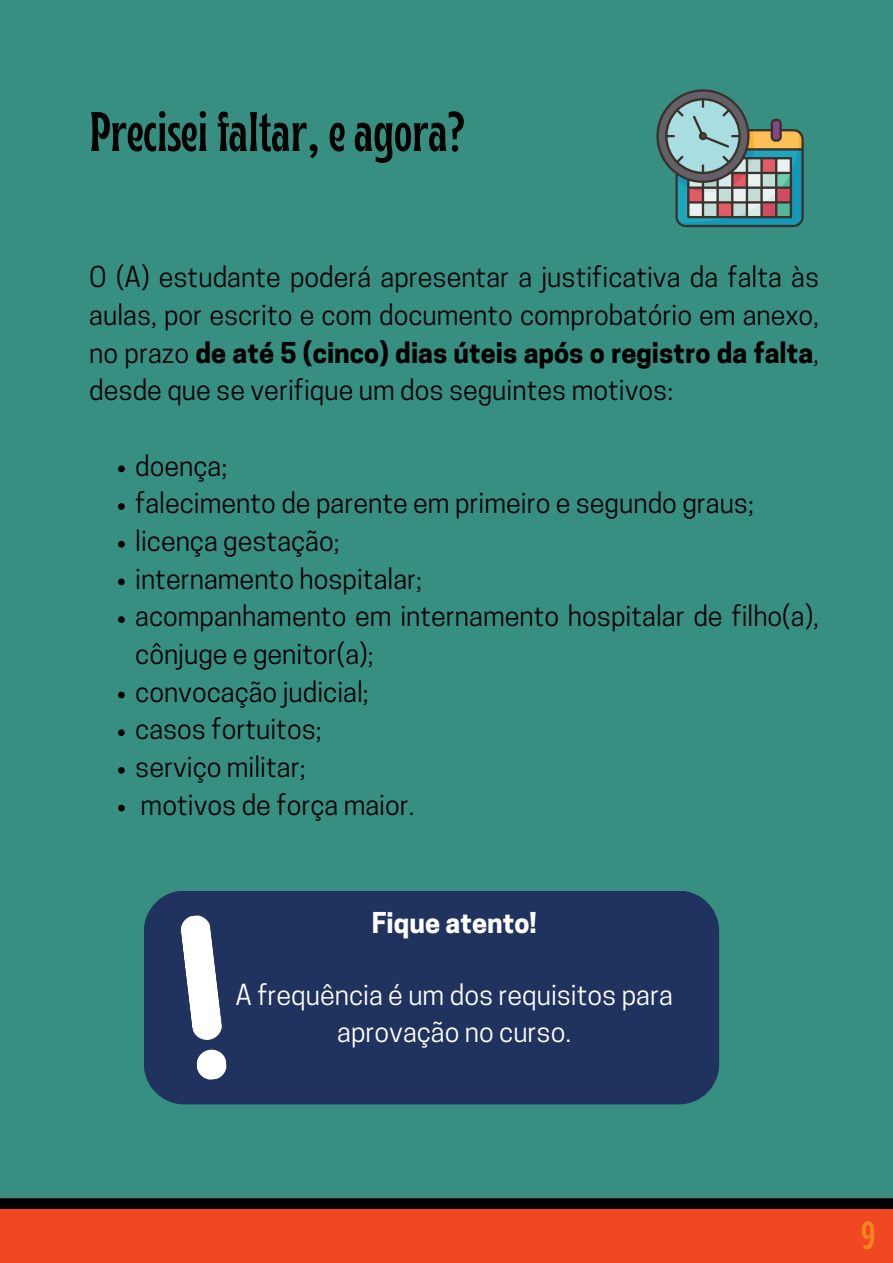
<style>
.page{position:relative;width:893px;height:1263px;background:#378f81}
.page>*{position:absolute;margin:0;border:0;box-sizing:border-box;transform-origin:0 0}
.t1{font:700 condensed 55.5px "Brice";color:#010101}
.t2{font:700 condensed 39.38px "Brice";color:#f6851f}
.t3{font:27px/37.7px "Cooper Hewitt";color:#010101;text-align:justify}
.t4{font:27px/37.7px "Cooper Hewitt";color:#fff;text-align:center}
.t5{font:700 27px "Cooper Hewitt";color:#fff}
.s1{font-weight:700}
</style>
<div class="page">
<svg style="left:0;top:1197px;width:893px;height:12px;background:#0c0d0e"></svg>
<div style="left:0;top:1209px;width:893px;height:54px;background:#ef4823"></div>
<svg style="left:118px;top:465px;width:7px;height:7px"></svg>
<svg style="left:118px;top:503px;width:7px;height:7px"></svg>
<svg style="left:118px;top:541px;width:7px;height:7px"></svg>
<svg style="left:118px;top:578px;width:7px;height:7px"></svg>
<svg style="left:118px;top:616px;width:7px;height:7px"></svg>
<svg style="left:118px;top:692px;width:7px;height:6px"></svg>
<svg style="left:118px;top:729px;width:7px;height:7px"></svg>
<svg style="left:118px;top:767px;width:7px;height:7px"></svg>
<svg style="left:118px;top:805px;width:7px;height:6px"></svg>
<div style="left:144px;top:891px;width:575px;height:213px;background:#20335f;border-radius:40px"></div>
<svg style="left:196px;top:1049px;width:31px;height:31px"></svg>
<svg style="left:181px;top:915px;width:41px;height:125px"></svg>
<svg style="left:656px;top:89px;width:148px;height:138px"></svg>
<p class="t1" style="left:89px;top:109px;width:376px">Precisei faltar, e agora?</p>
<h1 class="t3" style="left:89px;top:262px;width:731px">O (A) estudante poderá apresentar a justificativa da falta às aulas, por escrito e com documento comprobatório em anexo, no prazo <span class="s1">de até 5 (cinco) dias úteis após o registro da falta</span>, desde que se verifique um dos seguintes motivos:</h1>
<h2 class="t3" style="left:135px;top:450px;width:93px">doença;</h2>
<p class="t3" style="left:135px;top:488px;width:620px">falecimento de parente em primeiro e segundo graus;</p>
<p class="t3" style="left:135px;top:525px;width:206px">licença gestação;</p>
<p class="t3" style="left:135px;top:563px;width:288px">internamento hospitalar;</p>
<p class="t3" style="left:135px;top:601px;width:685px">acompanhamento em internamento hospitalar de filho(a), cônjuge e genitor(a);</p>
<p class="t3" style="left:135px;top:676px;width:235px">convocação judicial;</p>
<p class="t3" style="left:135px;top:714px;width:188px">casos fortuitos;</p>
<p class="t3" style="left:135px;top:751px;width:172px">serviço militar;</p>
<p class="t3" style="left:141px;top:789px;width:275px">motivos de força maior.</p>
<p class="t5" style="left:372px;top:912px;width:166px">Fique atento!</p>
<h2 class="t4" style="left:235px;top:979px;width:439px">A frequência é um dos requisitos para aprovação no curso.</h2>
<p class="t2" style="left:861px;top:1219px;width:16px">9</p>
</div>
